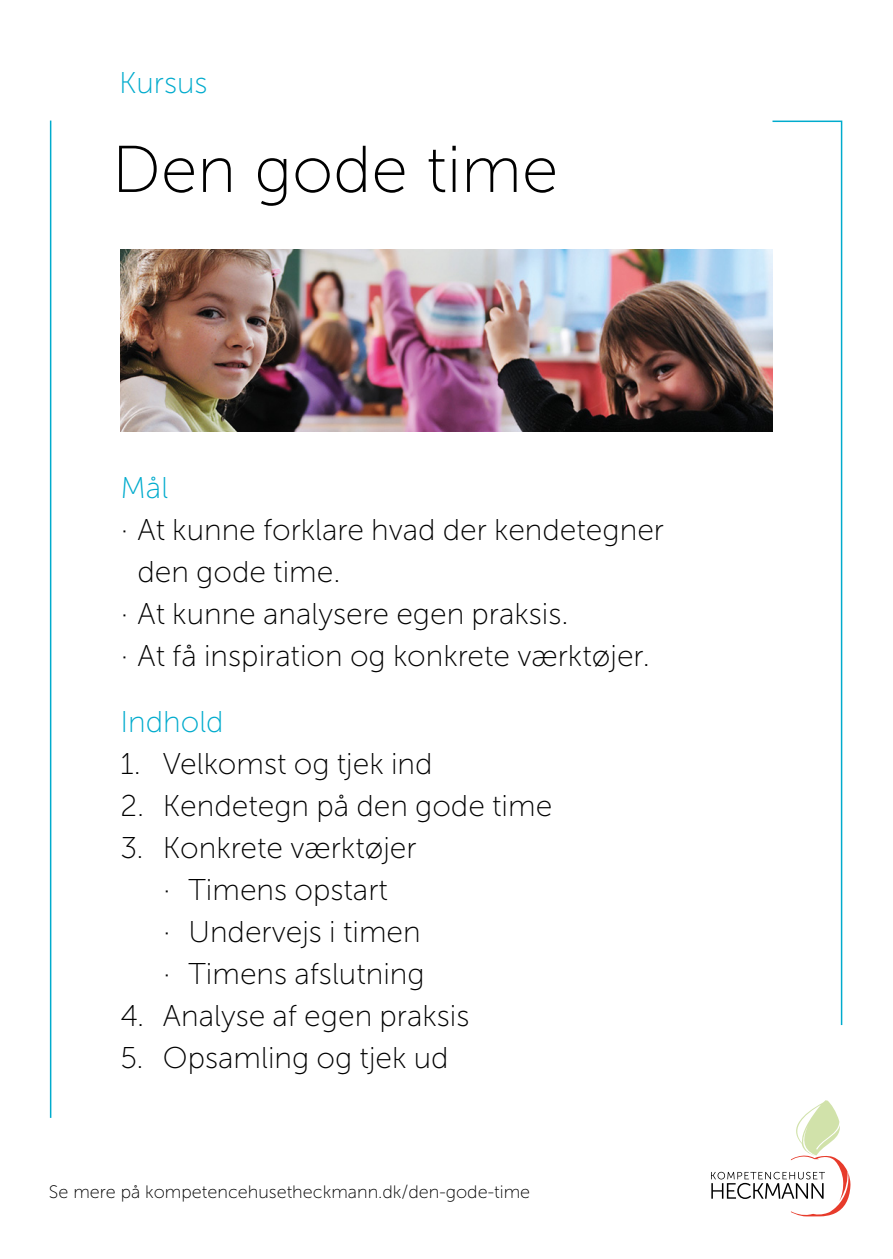
<style>
.page{position:relative;width:893px;height:1259px;background:#fff}
.page>*{position:absolute;margin:0;border:0;box-sizing:border-box;transform-origin:0 0}
.t1{font:66px "Museo Sans 100";color:#000}
.Brød_m_indryk{font:30px "Museo Sans 100";color:#000}
.Brød_m_indryk-2{font:30px "Museo Sans 100";color:#00abcd}
.Brød{font:30px "Museo Sans 100";color:#00abcd}
.t2{font:18px "Museo Sans 100";color:#000}
</style>
<div class="page">
<img style="left:120px;top:249px;width:651px;height:182px">
<svg style="left:771px;top:120px;width:72px;height:906px"></svg>
<hr style="left:50px;top:121px;width:1px;height:997px;background:#00abcd">
<svg style="left:711px;top:1100px;width:139px;height:116px"></svg>
<p class="Brød" style="left:119px;top:67px;width:90px">Kursus</p>
<p class="t1" style="left:112px;top:134px;width:448px">Den gode time</p>
<p class="Brød_m_indryk-2" style="left:120px;top:471px;width:49px">Mål</p>
<p class="Brød_m_indryk" style="left:120px;top:513px;width:545px">· At kunne forklare hvad der kendetegner</p>
<p class="Brød_m_indryk" style="left:137px;top:555px;width:205px">den gode time.</p>
<p class="Brød_m_indryk" style="left:120px;top:597px;width:450px">· At kunne analysere egen praksis.</p>
<p class="Brød_m_indryk" style="left:120px;top:639px;width:531px">· At få inspiration og konkrete værktøjer.</p>
<p class="Brød_m_indryk-2" style="left:120px;top:705px;width:105px">Indhold</p>
<p class="Brød_m_indryk" style="left:120px;top:747px;width:314px">1. Velkomst og tjek ind</p>
<p class="Brød_m_indryk" style="left:120px;top:789px;width:433px">2. Kendetegn på den gode time</p>
<p class="Brød_m_indryk" style="left:120px;top:831px;width:298px">3. Konkrete værktøjer</p>
<p class="Brød_m_indryk" style="left:163px;top:873px;width:226px">· Timens opstart</p>
<p class="Brød_m_indryk" style="left:163px;top:915px;width:259px">· Undervejs i timen</p>
<p class="Brød_m_indryk" style="left:163px;top:957px;width:263px">· Timens afslutning</p>
<p class="Brød_m_indryk" style="left:120px;top:999px;width:350px">4. Analyse af egen praksis</p>
<p class="Brød_m_indryk" style="left:120px;top:1041px;width:330px">5. Opsamling og tjek ud</p>
<p class="t2" style="left:49px;top:1182px;width:483px">Se mere på kompetencehusetheckmann.dk/den-gode-time</p>
</div>
